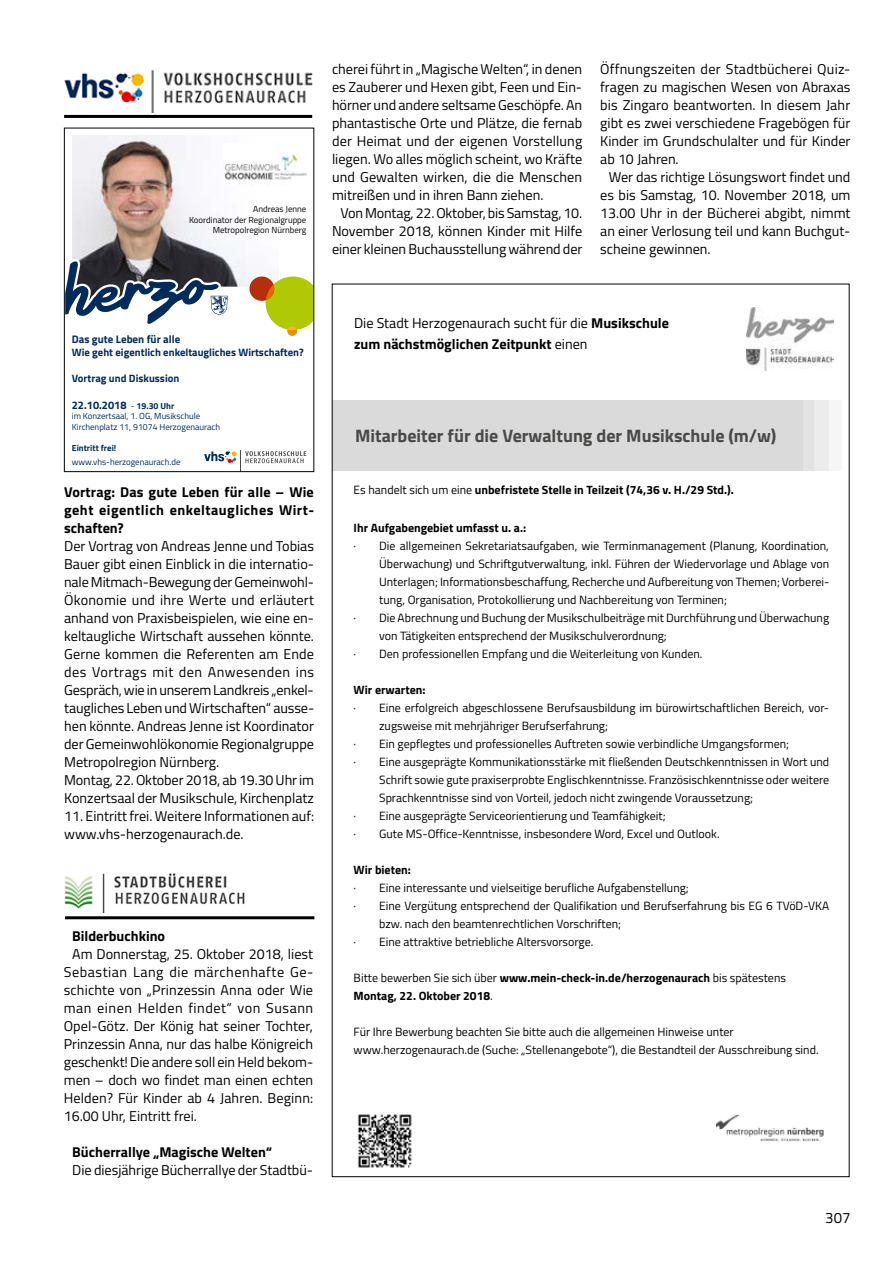
<style>
.page{position:relative;width:893px;height:1263px;background:#fff}
.page>*{position:absolute;margin:0;border:0;box-sizing:border-box;transform-origin:0 0}
.t1{font:700 18px "Titillium";color:#494948}
.t2{font:15px "Titillium";color:#000}
.t3{font:14.25px/18px "Titillium";color:#000}
.t4{font:700 14.25px "Titillium";letter-spacing:.01em;color:#000}
.t5{font:700 14.25px/18px "Titillium";letter-spacing:.035em;color:#000}
.t6{font:12px/18px "Titillium";color:#000}
.t7{font:700 12px/18px "Titillium";color:#000}
.t8{font:700 10.95px "Titillium";color:#002b5a}
.t9{font:700 10.65px "Titillium";color:#002b5a}
.t10{font:8.7px/10.5px "Titillium";color:#002b5a}
.t11{font:8.7px/10.5px "Titillium";color:#000;text-align:right}
.t12{font:700 8.7px "Titillium";color:#002b5a}
.s1{font-weight:400;font-size:8.7px}
.s2{font-size:8.7px}
.s3{font-weight:700}
.s4{font-weight:400}
</style>
<div class="page">
<div style="left:475px;top:400px;width:367px;height:70px;background:#f6f6f6"></div>
<div style="left:470px;top:400px;width:358px;height:70px;background:#ececed"></div>
<div style="left:470px;top:400px;width:344px;height:70px;background:#e3e3e3"></div>
<div style="left:332px;top:400px;width:470px;height:70px;background:#dadada"></div>
<img style="left:716px;top:1115px;width:108px;height:27px">
<img style="left:747px;top:308px;width:87px;height:62px">
<img style="left:358px;top:1114px;width:54px;height:54px">
<img style="left:72px;top:135px;width:181px;height:124px">
<svg style="left:204px;top:450px;width:102px;height:20px"></svg>
<img style="left:223px;top:143px;width:83px;height:42px">
<svg style="left:66px;top:259px;width:246px;height:76px"></svg>
<div style="left:64px;top:128px;width:250px;height:344px;border:1px solid #000"></div>
<hr style="left:64px;top:115px;width:248px;height:3px;background:#000">
<img style="left:64px;top:69px;width:248px;height:44px">
<hr style="left:65px;top:916px;width:249px;height:3px;background:#000">
<img style="left:65px;top:873px;width:180px;height:40px">
<p class="t11" style="left:189px;top:204px;width:119px">Andreas Jenne<br>Koordinator der Regionalgruppe<br>Metropolregion Nürnberg</p>
<p class="t8" style="left:72px;top:331px;width:110px">Das gute Leben für alle</p>
<p class="t9" style="left:72px;top:344px;width:233px">Wie geht eigentlich enkeltaugliches Wirtschaften?</p>
<p class="t9" style="left:72px;top:370px;width:109px">Vortrag und Diskussion</p>
<p class="t8" style="left:72px;top:396px;width:104px">22.10.2018 <span class="s1">-</span> <span class="s2">19.30 Uhr</span></p>
<p class="t10" style="left:72px;top:410px;width:150px">im Konzertsaal, 1. OG, Musikschule<br>Kirchenplatz 11, 91074 Herzogenaurach</p>
<p class="t12" style="left:72px;top:441px;width:46px">Eintritt frei!</p>
<p class="t10" style="left:72px;top:456px;width:110px">www.vhs-herzogenaurach.de</p>
<p class="t3" style="left:332px;top:60px;width:252px">cherei führt in „Magische Welten“, in denen</p>
<p class="t3" style="left:332px;top:78px;width:252px">es Zauberer und Hexen gibt, Feen und Ein-</p>
<p class="t3" style="left:332px;top:96px;width:252px">hörner und andere seltsame Geschöpfe. An</p>
<p class="t3" style="left:332px;top:114px;width:252px">phantastische Orte und Plätze, die fernab</p>
<p class="t3" style="left:332px;top:132px;width:252px">der Heimat und der eigenen Vorstellung</p>
<p class="t3" style="left:332px;top:150px;width:252px">liegen. Wo alles möglich scheint, wo Kräfte</p>
<p class="t3" style="left:332px;top:168px;width:252px">und Gewalten wirken, die die Menschen</p>
<p class="t3" style="left:332px;top:186px;width:213px">mitreißen und in ihren Bann ziehen.</p>
<p class="t3" style="left:340px;top:204px;width:243px">Von Montag, 22. Oktober, bis Samstag, 10.</p>
<p class="t3" style="left:332px;top:222px;width:252px">November 2018, können Kinder mit Hilfe</p>
<p class="t3" style="left:332px;top:240px;width:252px">einer kleinen Buchausstellung während der</p>
<p class="t3" style="left:600px;top:60px;width:252px">Öffnungszeiten der Stadtbücherei Quiz-</p>
<p class="t3" style="left:600px;top:78px;width:252px">fragen zu magischen Wesen von Abraxas</p>
<p class="t3" style="left:600px;top:96px;width:252px">bis Zingaro beantworten. In diesem Jahr</p>
<p class="t3" style="left:600px;top:114px;width:252px">gibt es zwei verschiedene Fragebögen für</p>
<p class="t3" style="left:600px;top:132px;width:252px">Kinder im Grundschulalter und für Kinder</p>
<p class="t3" style="left:600px;top:150px;width:80px">ab 10 Jahren.</p>
<p class="t3" style="left:609px;top:168px;width:243px">Wer das richtige Lösungswort findet und</p>
<p class="t3" style="left:600px;top:186px;width:252px">es bis Samstag, 10. November 2018, um</p>
<p class="t3" style="left:600px;top:204px;width:252px">13.00 Uhr in der Bücherei abgibt, nimmt</p>
<p class="t3" style="left:600px;top:222px;width:252px">an einer Verlosung teil und kann Buchgut-</p>
<p class="t3" style="left:600px;top:240px;width:112px">scheine gewinnen.</p>
<p class="t3" style="left:354px;top:312px;width:316px;line-height:21px">Die Stadt Herzogenaurach sucht für die <span class="s3">Musikschule zum nächstmöglichen Zeitpunkt</span> einen</p>
<p class="t1" style="left:355px;top:422px;width:423px">Mitarbeiter für die Verwaltung der Musikschule (m/w)</p>
<p class="t4" style="left:64px;top:481px;width:251px">Vortrag: Das gute Leben für alle – Wie</p>
<p class="t7" style="left:354px;top:480px;width:382px"><span class="s4">Es handelt sich um eine</span> unbefristete Stelle in Teilzeit (74,36 v. H./29 Std.).</p>
<p class="t5" style="left:64px;top:500px;width:252px">geht eigentlich enkeltaugliches Wirt&shy;schaften?</p>
<p class="t3" style="left:64px;top:536px;width:252px">Der Vortrag von Andreas Jenne und Tobias Bauer gibt einen Einblick in die internatio&shy;nale Mitmach-Bewegung der Gemeinwohl-Ökonomie und ihre Werte und erläutert anhand von Praxisbeispielen, wie eine en&shy;keltaugliche Wirtschaft aussehen könnte.<br>Gerne kommen die Referenten am Ende des Vortrags mit den Anwesenden ins Gespräch, wie in unserem Landkreis „enkel&shy;taugliches Leben und Wirtschaften“ ausse&shy;hen könnte. Andreas Jenne ist Koordinator der Gemeinwohlökonomie Regionalgruppe Metropolregion Nürnberg.<br>Montag, 22. Oktober 2018, ab 19.30 Uhr im Konzertsaal der Musikschule, Kirchenplatz</p>
<p class="t3" style="left:64px;top:806px;width:252px">11. Eintritt frei. Weitere Informationen auf: www.vhs-herzogenaurach.de.</p>
<p class="t7" style="left:354px;top:518px;width:174px">Ihr Aufgabengebiet umfasst u. a.:</p>
<p class="t6" style="left:354px;top:536px;width:477px">· Die allgemeinen Sekretariatsaufgaben, wie Terminmanagement (Planung, Koordination,</p>
<p class="t6" style="left:379px;top:554px;width:452px">Überwachung) und Schriftgutverwaltung, inkl. Führen der Wiedervorlage und Ablage von</p>
<p class="t6" style="left:379px;top:572px;width:452px">Unterlagen; Informationsbeschaffung, Recherche und Aufbereitung von Themen; Vorberei-</p>
<p class="t6" style="left:379px;top:590px;width:349px">tung, Organisation, Protokollierung und Nachbereitung von Terminen;</p>
<p class="t6" style="left:354px;top:608px;width:477px">· Die Abrechnung und Buchung der Musikschulbeiträge mit Durchführung und Überwachung</p>
<p class="t6" style="left:379px;top:626px;width:289px">von Tätigkeiten entsprechend der Musikschulverordnung;</p>
<p class="t6" style="left:354px;top:644px;width:350px">· Den professionellen Empfang und die Weiterleitung von Kunden.</p>
<p class="t7" style="left:354px;top:680px;width:73px">Wir erwarten:</p>
<p class="t6" style="left:354px;top:698px;width:477px">· Eine erfolgreich abgeschlossene Berufsausbildung im bürowirtschaftlichen Bereich, vor-</p>
<p class="t6" style="left:379px;top:716px;width:230px">zugsweise mit mehrjähriger Berufserfahrung;</p>
<p class="t6" style="left:354px;top:734px;width:437px">· Ein gepflegtes und professionelles Auftreten sowie verbindliche Umgangsformen;</p>
<p class="t6" style="left:354px;top:752px;width:477px">· Eine ausgeprägte Kommunikationsstärke mit fließenden Deutschkenntnissen in Wort und</p>
<p class="t6" style="left:379px;top:770px;width:452px">Schrift sowie gute praxiserprobte Englischkenntnisse. Französischkenntnisse oder weitere</p>
<p class="t6" style="left:379px;top:788px;width:376px">Sprachkenntnisse sind von Vorteil, jedoch nicht zwingende Voraussetzung;</p>
<p class="t6" style="left:354px;top:806px;width:314px">· Eine ausgeprägte Serviceorientierung und Teamfähigkeit;</p>
<p class="t6" style="left:354px;top:824px;width:367px">· Gute MS-Office-Kenntnisse, insbesondere Word, Excel und Outlook.</p>
<p class="t7" style="left:354px;top:860px;width:59px">Wir bieten:</p>
<p class="t6" style="left:354px;top:878px;width:337px">· Eine interessante und vielseitige berufliche Aufgabenstellung;</p>
<p class="t6" style="left:354px;top:896px;width:477px">· Eine Vergütung entsprechend der Qualifikation und Berufserfahrung bis EG 6 TVöD-VKA</p>
<p class="t6" style="left:379px;top:914px;width:244px">bzw. nach den beamtenrechtlichen Vorschriften;</p>
<p class="t6" style="left:354px;top:932px;width:241px">· Eine attraktive betriebliche Altersvorsorge.</p>
<p class="t7" style="left:354px;top:968px;width:434px"><span class="s4">Bitte bewerben Sie sich über</span> www.mein-check-in.de/herzogenaurach <span class="s4">bis spätestens<br></span>Montag, 22. Oktober 2018<span class="s4">.</span></p>
<p class="t6" style="left:354px;top:1022px;width:466px">Für Ihre Bewerbung beachten Sie bitte auch die allgemeinen Hinweise unter www.herzogenaurach.de (Suche: „Stellenangebote“), die Bestandteil der Ausschreibung sind.</p>
<p class="t4" style="left:72px;top:925px;width:94px">Bilderbuchkino</p>
<p class="t3" style="left:64px;top:944px;width:251px;text-align:justify;text-indent:9px">Am Donnerstag, 25. Oktober 2018, liest Sebastian Lang die märchenhafte Ge&shy;schichte von „Prinzessin Anna oder Wie man einen Helden findet“ von Susann Opel-Götz. Der König hat seiner Tochter, Prinzessin Anna, nur das halbe Königreich geschenkt! Die andere soll ein Held bekom&shy;men – doch wo findet man einen echten Helden? Für Kinder ab 4 Jahren. Beginn:<br>16.00 Uhr, Eintritt frei.</p>
<p class="t4" style="left:72px;top:1141px;width:201px">Bücherrallye „Magische Welten“</p>
<p class="t3" style="left:72px;top:1160px;width:242px">Die diesjährige Bücherrallye der Stadtbü-</p>
<p class="t2" style="left:825px;top:1206px;width:27px">307</p>
</div>
